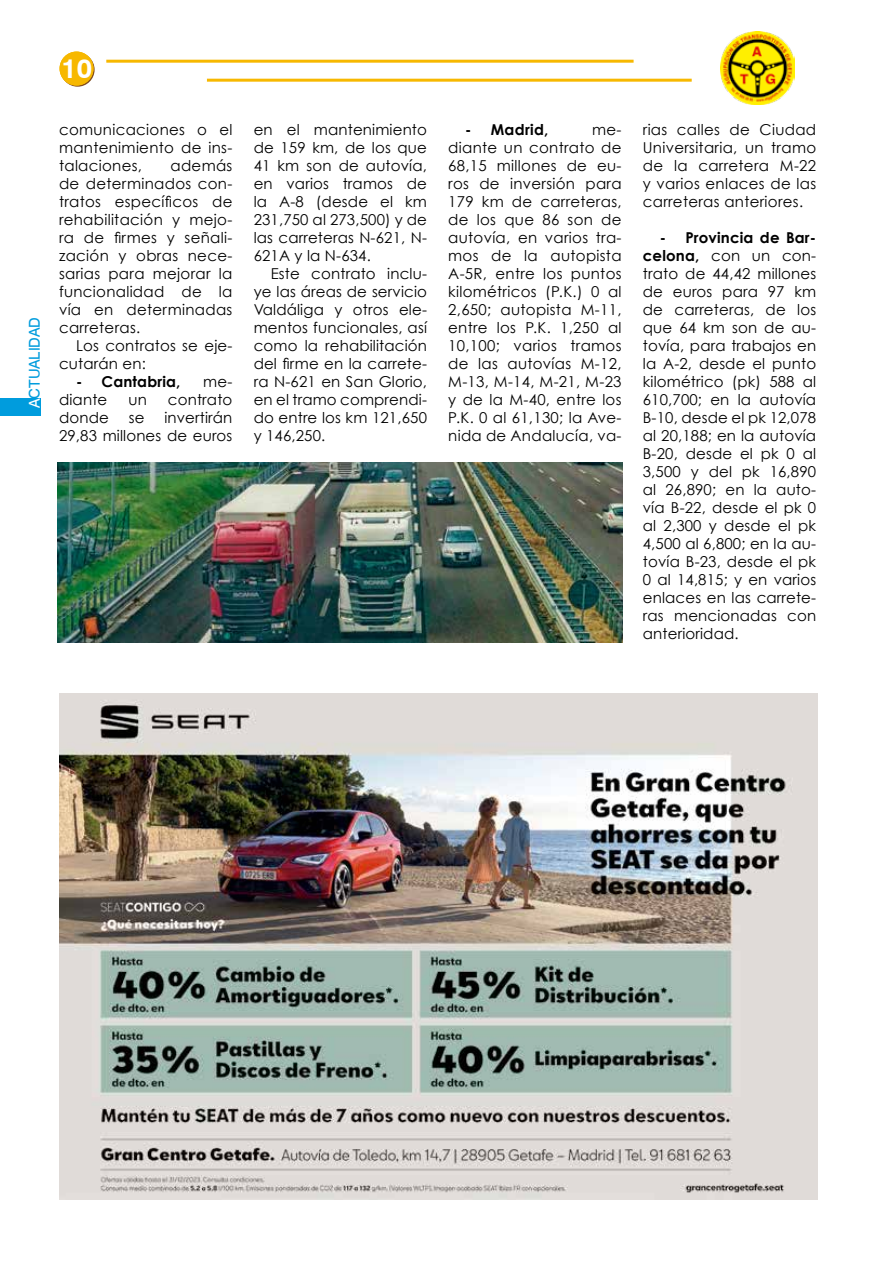
<style>
.page{position:relative;width:893px;height:1263px;background:#fff}
.page>*{position:absolute;margin:0;border:0;box-sizing:border-box;transform-origin:0 0}
.t1{font:700 27px "Swiss 721 BT";color:#fff}
.t2{font:15px/18px "Century Gothic";letter-spacing:.01em;color:#000;text-align:justify}
.t3{font:700 15px "Century Gothic";letter-spacing:.01em;color:#000}
.t4{font:15px "Swiss 721 BT";letter-spacing:-.005em;color:#009cdd}
.s1{color:#fff}
.s2{font-weight:700}
</style>
<div class="page">
<img style="left:721px;top:31px;width:73px;height:73px">
<hr style="left:106px;top:60px;width:528px;height:3px;background:#f7b800">
<hr style="left:207px;top:79px;width:485px;height:3px;background:#f7b800">
<svg style="left:61px;top:53px;width:34px;height:34px"></svg>
<div style="left:60px;top:51px;width:34px;height:35px;background:#f7b800;border-radius:50%"></div>
<img style="left:60px;top:693px;width:757px;height:506px">
<div style="left:0;top:398px;width:40px;height:17px;background:#009cdd"></div>
<img style="left:58px;top:462px;width:565px;height:180px">
<p class="t4" style="left:24px;top:408px;width:93px;rotate:-90deg"><span class="s1">A</span>CTUALIDAD</p>
<h1 class="t1" style="left:62px;top:49px;width:32px">10</h1>
<p class="t2" style="left:59px;top:120px;width:175px">comunicaciones o el mantenimiento de ins&shy;talaciones,</p>
<p class="t2" style="left:59px;top:156px;width:175px;text-indent:111px">además de determinados con&shy;tratos específicos de rehabilitación y mejo&shy;ra de firmes y señali&shy;zación y obras nece&shy;sarias para mejorar la funcionalidad de la vía en determinadas carreteras.</p>
<p class="t2" style="left:59px;top:336px;width:175px;text-indent:17px">Los contratos se eje&shy;cutarán en:</p>
<p class="t3" style="left:76px;top:372px;width:106px">- Cantabria,</p>
<p class="t2" style="left:203px;top:372px;width:31px">me-</p>
<p class="t2" style="left:59px;top:390px;width:50px">diante</p>
<p class="t2" style="left:128px;top:390px;width:20px">un</p>
<p class="t2" style="left:168px;top:390px;width:66px">contrato</p>
<p class="t2" style="left:59px;top:408px;width:51px">donde</p>
<p class="t2" style="left:129px;top:408px;width:17px">se</p>
<p class="t2" style="left:59px;top:408px;width:175px;text-align:right">invertirán<br>29,83 millones de euros</p>
<p class="t2" style="left:254px;top:120px;width:175px">en el mantenimiento de 159 km, de los que 41 km son de autovía, en varios tramos de la A-8 (desde el km 231,750 al 273,500) y de las carreteras N-621, N-621A y la N-634.</p>
<p class="t2" style="left:254px;top:264px;width:175px;text-indent:17px">Este contrato inclu&shy;ye las áreas de servicio Valdáliga y otros ele&shy;mentos funcionales, así como la rehabilitación del firme en la carrete&shy;ra N-621 en San Glorio, en el tramo comprendi&shy;do entre los km 121,650 y 146,250.</p>
<p class="t2" style="left:448px;top:120px;width:175px;text-indent:144px">me&shy;diante un contrato de 68,15 millones de eu&shy;ros de inversión para 179 km de carreteras, de los que 86 son de autovía, en varios tra&shy;mos de la autopista A-5R, entre los puntos kilométricos (P.K.) 0 al 2,650; autopista M-11, entre los P.K. 1,250 al 10,100; varios tramos de las autovías M-12, M-13, M-14, M-21, M-23 y de la M-40, entre los P.K. 0 al 61,130; la Ave&shy;nida de Andalucía, va-</p>
<p class="t2" style="left:643px;top:120px;width:175px">rias calles de Ciudad Universitaria, un tramo de la carretera M-22 y varios enlaces de las carreteras anteriores.</p>
<p class="t3" style="left:465px;top:120px;width:85px">- Madrid,</p>
<p class="t2" style="left:643px;top:228px;width:175px;text-indent:17px"><span class="s2">- Provincia de Bar&shy;celona,</span> con un con&shy;trato de 44,42 millones de euros para 97 km de carreteras, de los que 64 km son de au&shy;tovía, para trabajos en la A-2, desde el punto kilométrico (pk) 588 al 610,700; en la autovía B-10, desde el pk 12,078 al 20,188; en la autovía B-20, desde el pk 0 al 3,500 y del pk 16,890 al 26,890; en la auto&shy;vía B-22, desde el pk 0 al 2,300 y desde el pk 4,500 al 6,800; en la au&shy;tovía B-23, desde el pk 0 al 14,815; y en varios enlaces en las carrete&shy;ras mencionadas con anterioridad.</p>
</div>
